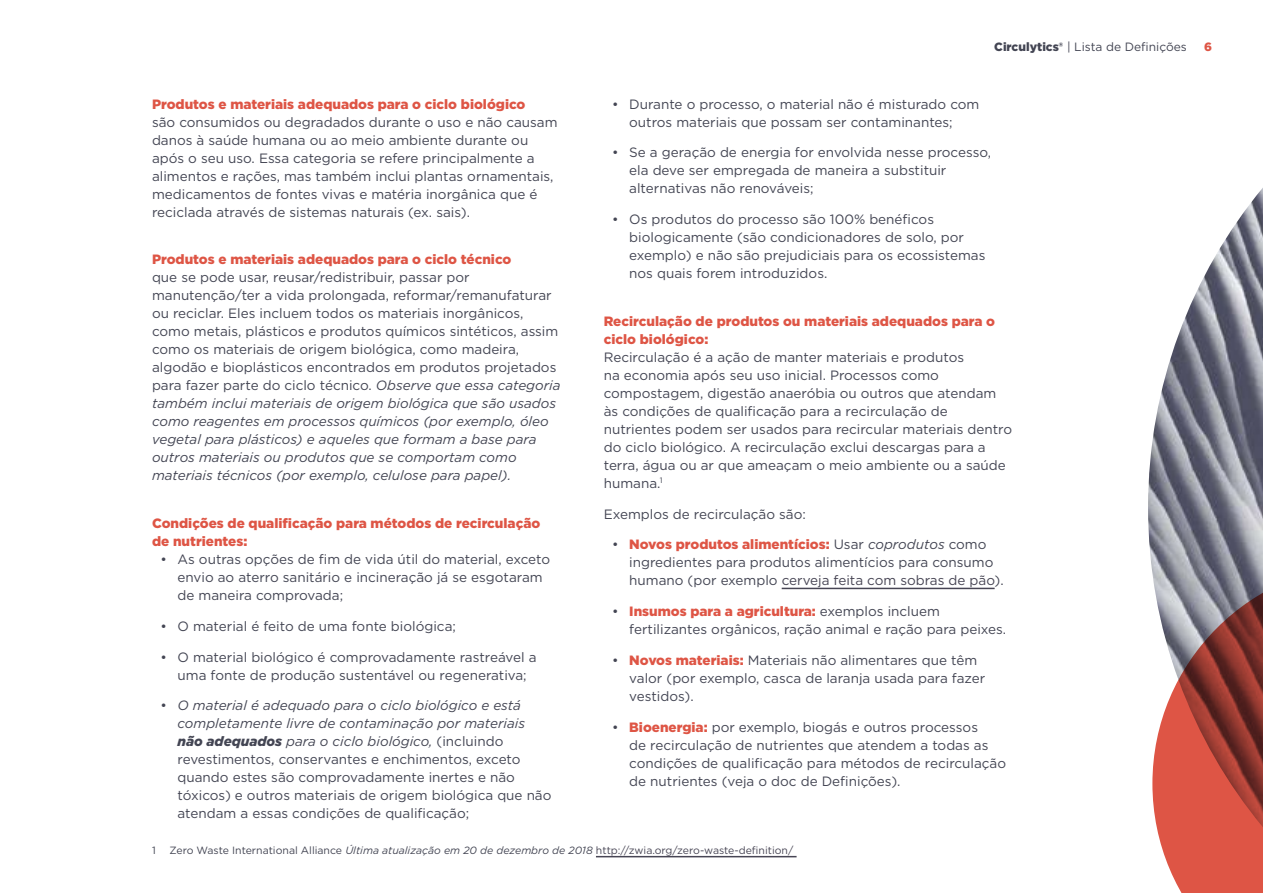
<style>
.page{position:relative;width:1263px;height:893px;background:#fff}
.page>*{position:absolute;margin:0;border:0;box-sizing:border-box;transform-origin:0 0}
.t1{font:13.5px/18px "Gotham";color:#434553}
.t2{font:900 13.5px/18px "Gotham";color:#de5545}
.t3{font:12px "Gotham";color:#434553}
.t4{font:900 12px "Gotham";color:#de5545}
.t5{font:10.5px "Gotham";color:#474554}
.t6{font:10.5px "Gotham";color:#434553}
.s1{font-weight:900}
.s2{font-style:italic}
.s3{font-weight:900;font-style:italic}
.s4{color:#434553}
.s5{font-style:italic;color:#434553}
.s6{font-weight:900;color:#de5545}
.s7{color:#474554}
</style>
<div class="page">
<hr style="left:596px;top:856px;width:200px;height:1px;background:#474554">
<hr style="left:782px;top:588px;width:213px;height:1px;background:#474554">
<img style="left:1148px;top:188px;width:115px;height:381px">
<svg style="left:1152px;top:564px;width:111px;height:329px;background:#b56760"></svg>
<p class="t3" style="left:994px;top:39px;width:194px"><span class="s1">Circulytics®</span> | Lista de Definições</p>
<p class="t4" style="left:1204px;top:39px;width:9px">6</p>
<p class="t2" style="left:152px;top:95px;width:375px">Produtos e materiais adequados para o ciclo biológico</p>
<p class="t1" style="left:152px;top:113px;width:407px">são consumidos ou degradados durante o uso e não causam danos à saúde humana ou ao meio ambiente durante ou após o seu uso. Essa categoria se refere principalmente a alimentos e rações, mas também inclui plantas ornamentais, medicamentos de fontes vivas e matéria inorgânica que é reciclada através de sistemas naturais (ex. sais).</p>
<p class="t2" style="left:152px;top:250px;width:361px">Produtos e materiais adequados para o ciclo técnico</p>
<p class="t1" style="left:152px;top:268px;width:410px">que se pode usar, reusar/redistribuir, passar por manutenção/ter a vida prolongada, reformar/remanufaturar ou reciclar. Eles incluem todos os materiais inorgânicos, como metais, plásticos e produtos químicos sintéticos, assim como os materiais de origem biológica, como madeira, algodão e bioplásticos encontrados em produtos projetados para fazer parte do ciclo técnico. <span class="s2">Observe que essa categoria também inclui materiais de origem biológica que são usados como reagentes em processos químicos (por exemplo, óleo vegetal para plásticos) e aqueles que formam a base para outros materiais ou produtos que se comportam como materiais técnicos (por exemplo, celulose para papel).</span></p>
<p class="t2" style="left:152px;top:514px;width:390px">Condições de qualificação para métodos de recirculação de nutrientes:</p>
<p class="t1" style="left:178px;top:550px;width:374px;text-indent:-17px">• As outras opções de fim de vida útil do material, exceto envio ao aterro sanitário e incineração já se esgotaram de maneira comprovada;</p>
<p class="t1" style="left:161px;top:617px;width:297px">• O material é feito de uma fonte biológica;</p>
<p class="t1" style="left:161px;top:647px;width:377px;text-align:center">• O material biológico é comprovadamente rastreável a uma fonte de produção sustentável ou regenerativa;</p>
<p class="t1" style="left:178px;top:696px;width:375px;text-indent:-17px">• <span class="s2">O material é adequado para o ciclo biológico e está completamente livre de contaminação por materiais </span><span class="s3">não adequados</span> <span class="s2">para o ciclo biológico,</span> (incluindo revestimentos, conservantes e enchimentos, exceto quando estes são comprovadamente inertes e não tóxicos) e outros materiais de origem biológica que não atendam a essas condições de qualificação;</p>
<p class="t6" style="left:152px;top:843px;width:5px">1</p>
<p class="t5" style="left:169px;top:843px;width:625px"><span class="s4">Zero Waste International Alliance</span> <span class="s5">Última atualização em 20 de dezembro de 2018</span> http://zwia.org/zero-waste-definition/</p>
<p class="t1" style="left:629px;top:95px;width:352px;text-indent:-17px">• Durante o processo, o material não é misturado com outros materiais que possam ser contaminantes;</p>
<p class="t1" style="left:629px;top:143px;width:363px;text-indent:-17px">• Se a geração de energia for envolvida nesse processo, ela deve ser empregada de maneira a substituir alternativas não renováveis;</p>
<p class="t1" style="left:629px;top:210px;width:358px;text-indent:-17px">• Os produtos do processo são 100% benéficos biologicamente (são condicionadores de solo, por exemplo) e não são prejudiciais para os ecossistemas nos quais forem introduzidos.</p>
<p class="t2" style="left:604px;top:312px;width:393px">Recirculação de produtos ou materiais adequados para o ciclo biológico:</p>
<p class="t1" style="left:604px;top:348px;width:410px">Recirculação é a ação de manter materiais e produtos<br>na economia após seu uso inicial. Processos como compostagem, digestão anaeróbia ou outros que atendam às condições de qualificação para a recirculação de nutrientes podem ser usados para recircular materiais dentro do ciclo biológico. A recirculação exclui descargas para a terra, água ou ar que ameaçam o meio ambiente ou a saúde humana.<sup>1</sup></p>
<p class="t1" style="left:604px;top:505px;width:204px">Exemplos de recirculação são:</p>
<p class="t1" style="left:629px;top:535px;width:376px;text-indent:-17px">• <span class="s6">Novos produtos alimentícios:</span> Usar <span class="s2">coprodutos</span> como ingredientes para produtos alimentícios para consumo humano (por exemplo <span class="s7">cerveja feita com sobras de pão</span>).</p>
<p class="t1" style="left:629px;top:602px;width:378px;text-indent:-17px">• <span class="s6">Insumos para a agricultura:</span> exemplos incluem fertilizantes orgânicos, ração animal e ração para peixes.</p>
<p class="t1" style="left:629px;top:651px;width:357px;text-indent:-17px">• <span class="s6">Novos materiais:</span> Materiais não alimentares que têm valor (por exemplo, casca de laranja usada para fazer vestidos).</p>
<p class="t1" style="left:629px;top:718px;width:378px;text-indent:-17px">• <span class="s6">Bioenergia:</span> por exemplo, biogás e outros processos<br>de recirculação de nutrientes que atendem a todas as condições de qualificação para métodos de recirculação de nutrientes (veja o doc de Definições).</p>
</div>
